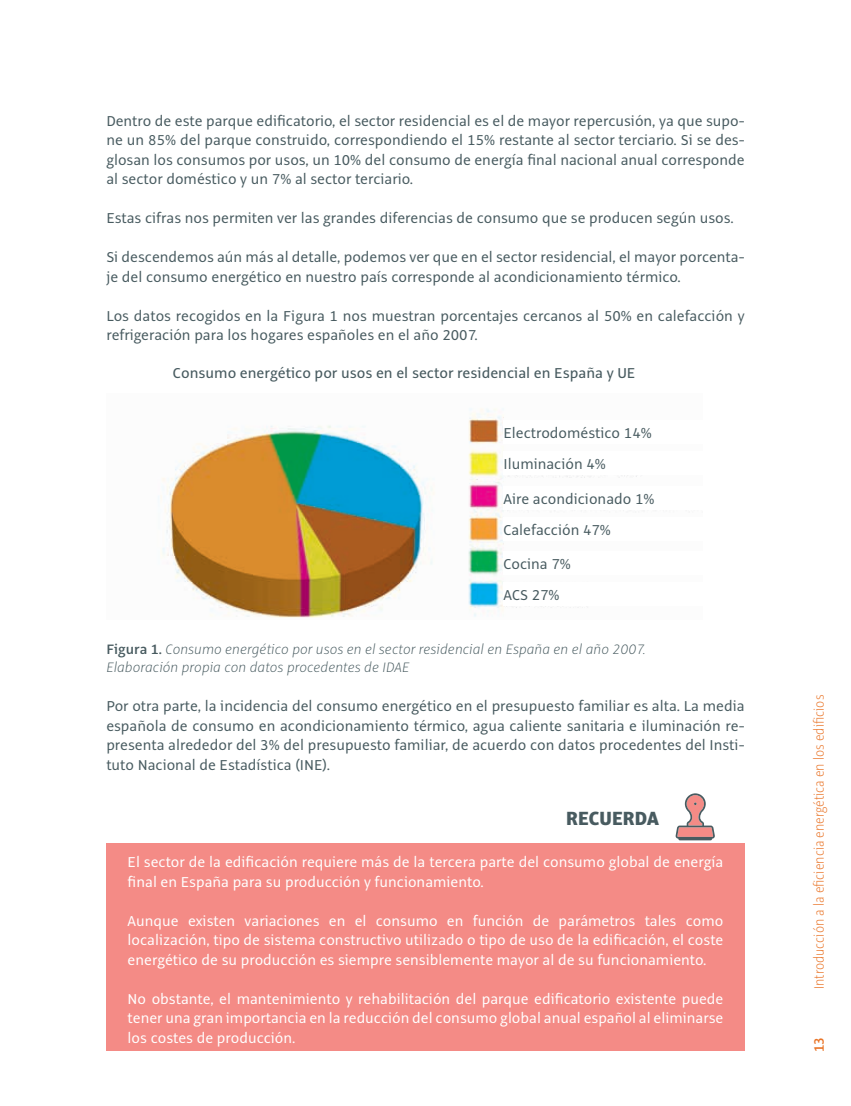
<style>
.page{position:relative;width:851px;height:1106px;background:#fff}
.page>*{position:absolute;margin:0;border:0;box-sizing:border-box;transform-origin:0 0}
.t1{font:800 21px "Alto Pro Con";color:#485b60}
.t2{font:15.75px/19.5px "Alto Pro";color:#485b60}
.t3{font:15.75px/19.5px "Alto Pro";color:#fff;text-align:justify}
.t4{font:500 15.75px "Alto Pro";color:#485b60}
.t5{font:italic 200 15px/18px "Alto Pro";color:#485b60}
.t6{font:200 15px "Alto Pro Con";color:#e97427}
.t7{font:600 15px "Alto Pro Con";color:#e97427}
.s1{font-weight:600;font-style:normal}
</style>
<div class="page">
<svg style="left:675px;top:793px;width:40px;height:47px"></svg>
<div style="left:106px;top:843px;width:638px;height:207px;background:#f48b86"></div>
<img style="left:158px;top:409px;width:486px;height:209px">
<div style="left:503px;top:420px;width:208px;height:24px;background:#fff"></div>
<div style="left:503px;top:451px;width:208px;height:24px;background:#fff"></div>
<div style="left:503px;top:486px;width:208px;height:23px;background:#fff"></div>
<div style="left:503px;top:517px;width:208px;height:24px;background:#fff"></div>
<div style="left:503px;top:551px;width:208px;height:24px;background:#fff"></div>
<div style="left:503px;top:582px;width:208px;height:23px;background:#fff"></div>
<p class="t2" style="left:106px;top:111px;width:639px;text-align:justify">Dentro de este parque edificatorio, el sector residencial es el de mayor repercusión, ya que supo&shy;ne un 85% del parque construido, correspondiendo el 15% restante al sector terciario. Si se des&shy;glosan los consumos por usos, un 10% del consumo de energía final nacional anual corresponde al sector doméstico y un 7% al sector terciario.</p>
<p class="t2" style="left:106px;top:209px;width:628px">Estas cifras nos permiten ver las grandes diferencias de consumo que se producen según usos.</p>
<p class="t2" style="left:106px;top:248px;width:639px">Si descendemos aún más al detalle, podemos ver que en el sector residencial, el mayor porcenta&shy;je del consumo energético en nuestro país corresponde al acondicionamiento térmico.</p>
<p class="t2" style="left:106px;top:306px;width:639px">Los datos recogidos en la Figura 1 nos muestran porcentajes cercanos al 50% en calefacción y refrigeración para los hogares españoles en el año 2007.</p>
<p class="t4" style="left:173px;top:363px;width:464px">Consumo energético por usos en el sector residencial en España y UE</p>
<p class="t2" style="left:503px;top:418px;width:150px;line-height:30.9px">Electrodoméstico 14%<br>Iluminación 4%</p>
<p class="t2" style="left:503px;top:483px;width:152px;line-height:31.7px">Aire acondicionado 1%<br>Calefacción 47%</p>
<p class="t2" style="left:503px;top:549px;width:69px;line-height:30.8px">Cocina 7%<br>ACS 27%</p>
<p class="t5" style="left:106px;top:640px;width:540px"><span class="s1">Figura 1.</span> Consumo energético por usos en el sector residencial en España en el año 2007.<br>Elaboración propia con datos procedentes de IDAE</p>
<p class="t2" style="left:106px;top:696px;width:639px;text-align:justify">Por otra parte, la incidencia del consumo energético en el presupuesto familiar es alta. La media española de consumo en acondicionamiento térmico, agua caliente sanitaria e iluminación re&shy;presenta alrededor del 3% del presupuesto familiar, de acuerdo con datos procedentes del Insti&shy;tuto Nacional de Estadística (INE).</p>
<p class="t1" style="left:566px;top:805px;width:94px">RECUERDA</p>
<p class="t3" style="left:128px;top:852px;width:597px">El sector de la edificación requiere más de la tercera parte del consumo global de energía final en España para su producción y funcionamiento.</p>
<p class="t3" style="left:128px;top:911px;width:597px">Aunque existen variaciones en el consumo en función de parámetros tales como localización, tipo de sistema constructivo utilizado o tipo de uso de la edificación, el coste energético de su producción es siempre sensiblemente mayor al de su funcionamiento.</p>
<p class="t3" style="left:128px;top:988px;width:597px">No obstante, el mantenimiento y rehabilitación del parque edificatorio existente puede tener una gran importancia en la reducción del consumo global anual español al eliminarse los costes de producción.</p>
<p class="t6" style="left:809px;top:989px;width:296px;rotate:-90deg">Introducción a la eficiencia energética en los edificios</p>
<p class="t7" style="left:809px;top:1051px;width:16px;rotate:-90deg">13</p>
</div>
